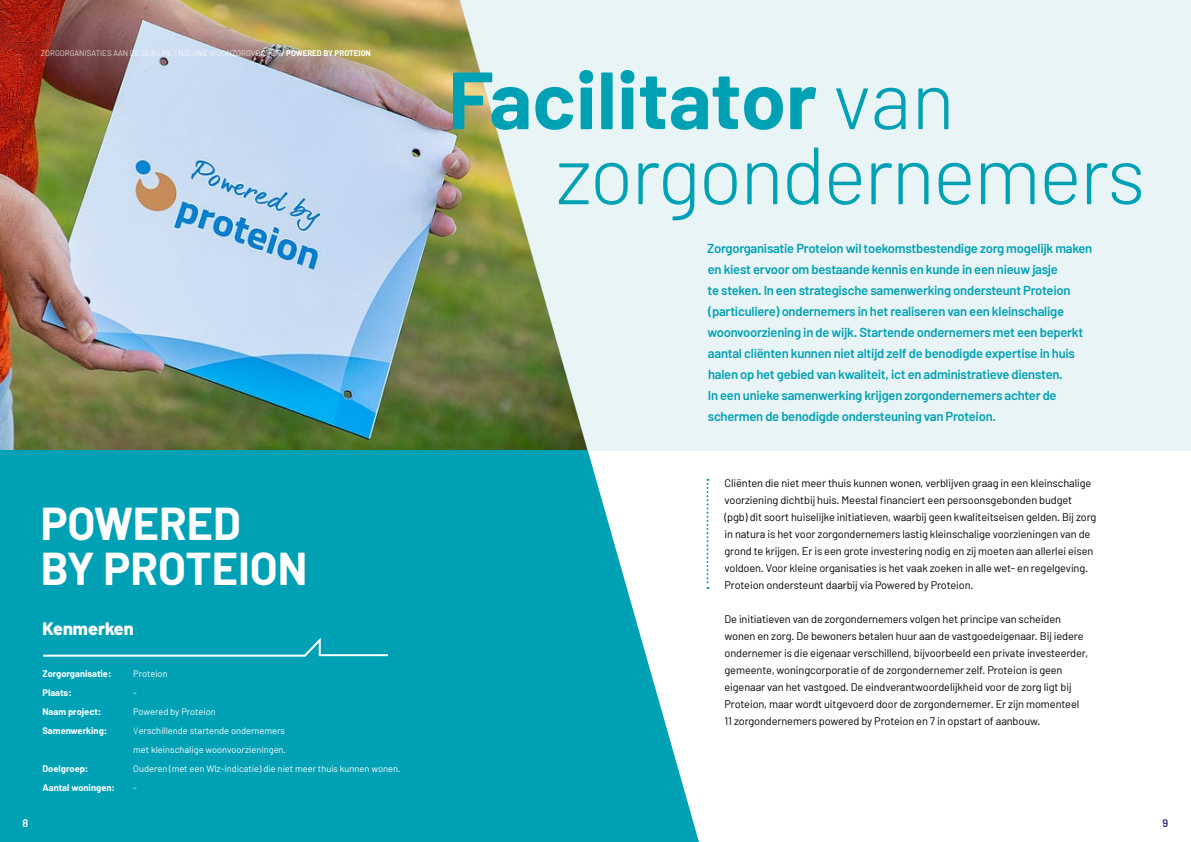
<style>
.page{position:relative;width:1191px;height:842px;background:#fff}
.page>*{position:absolute;margin:0;border:0;box-sizing:border-box;transform-origin:0 0}
.t1{font:300 81px/75px "Barlow";letter-spacing:-.025em;color:#00a1b5}
.t2{font:700 45px/45px "Barlow";color:#fff}
.t3{font:800 18px "Barlow";color:#fff}
.t4{font:600 13px/21px "Barlow";letter-spacing:-.02em;color:#00a1b5}
.t5{font:11px/17px "Barlow";letter-spacing:-.01em;color:#000}
.t6{font:600 11px "Barlow";color:#fff}
.t7{font:600 11px "Barlow";color:#3c277b}
.t8{font:9.3px/19px "Barlow";color:#fff}
.t9{font:700 9.3px "Barlow";color:#fff}
.t10{font:300 8px "Barlow";color:#fff}
.s1{font-weight:700}
.s2{font-weight:300}
</style>
<div class="page">
<img style="left:0;top:0;width:457px;height:451px">
<div style="left:0;top:451px;width:748px;height:391px;background:#00a1b5"></div>
<svg style="left:43px;top:638px;width:345px;height:19px"></svg>
<svg style="left:588px;top:451px;width:160px;height:391px;fill:#fff"></svg>
<svg style="left:457px;top:0;width:734px;height:451px;fill:#e9f4f6"></svg>
<svg style="left:706px;top:479px;width:2px;height:110px"></svg>
<p class="t10" style="left:41px;top:48px;width:332px">ZORGORGANISATIES AAN DE SLAG MET NIEUWE WOONZORGVORMEN<span class="s1">/ POWERED BY PROTEION</span></p>
<h2 class="t2" style="left:41px;top:501px;width:268px">POWERED<br>BY PROTEION</h2>
<h3 class="t3" style="left:43px;top:618px;width:93px">Kenmerken</h3>
<p class="t9" style="left:43px;top:668px;width:70px">Zorgorganisatie:</p>
<p class="t8" style="left:133px;top:664px;width:36px">Proteion</p>
<p class="t9" style="left:43px;top:687px;width:31px">Plaats:</p>
<p class="t8" style="left:133px;top:683px;width:5px">-</p>
<p class="t9" style="left:43px;top:706px;width:60px">Naam project:</p>
<p class="t8" style="left:133px;top:702px;width:84px">Powered by Proteion</p>
<p class="t9" style="left:43px;top:725px;width:66px">Samenwerking:</p>
<p class="t8" style="left:133px;top:721px;width:154px"><span class="s2">V</span>erschillende startende ondernemers met kleinschalige woonvoorzieningen.</p>
<p class="t9" style="left:43px;top:763px;width:47px">Doelgroep:</p>
<p class="t8" style="left:133px;top:759px;width:269px">Ouderen (met een Wlz-indicatie) die niet meer thuis kunnen wonen.</p>
<p class="t9" style="left:43px;top:782px;width:74px">Aantal woningen:</p>
<p class="t8" style="left:133px;top:778px;width:5px">-</p>
<h1 class="t1" style="left:556px;top:60px;width:591px;text-indent:-108px"><span class="s1">Facilitator</span> van zorgondernemers</h1>
<p class="t4" style="left:707px;top:238px;width:386px">Zorgorganisatie Proteion wil toekomstbestendige zorg mogelijk maken en kiest ervoor om bestaande kennis en kunde in een nieuw jasje<br>te steken. In een strategische samenwerking ondersteunt Proteion (particuliere) ondernemers in het realiseren van een kleinschalige woonvoorziening in de wijk. Startende ondernemers met een beperkt aantal cliënten kunnen niet altijd zelf de benodigde expertise in huis halen op het gebied van kwaliteit, ict en administratieve diensten.<br>In een unieke samenwerking krijgen zorgondernemers achter de schermen de benodigde ondersteuning van Proteion.</p>
<p class="t5" style="left:724px;top:474px;width:373px">Cliënten die niet meer thuis kunnen wonen, verblijven graag in een kleinschalige voorziening dichtbij huis. Meestal financiert een persoonsgebonden budget (pgb) dit soort huiselijke initiatieven, waarbij geen kwaliteitseisen gelden. Bij zorg in natura is het voor zorgondernemers lastig kleinschalige voorzieningen van de grond te krijgen. Er is een grote investering nodig en zij moeten aan allerlei eisen voldoen. Voor kleine organisaties is het vaak zoeken in alle wet- en regelgeving.<br>Proteion ondersteunt daarbij via Powered by Proteion.</p>
<p class="t5" style="left:724px;top:610px;width:365px">De initiatieven van de zorgondernemers volgen het principe van scheiden wonen en zorg. De bewoners betalen huur aan de vastgoedeigenaar. Bij iedere ondernemer is die eigenaar verschillend, bijvoorbeeld een private investeerder, gemeente, woningcorporatie of de zorgondernemer zelf. Proteion is geen eigenaar van het vastgoed. De eindverantwoordelijkheid voor de zorg ligt bij Proteion, maar wordt uitgevoerd door de zorgondernemer. Er zijn momenteel 11 zorgondernemers powered by Proteion en 7 in opstart of aanbouw.</p>
<p class="t6" style="left:23px;top:816px;width:7px">8</p>
<p class="t7" style="left:1162px;top:816px;width:7px">9</p>
</div>
